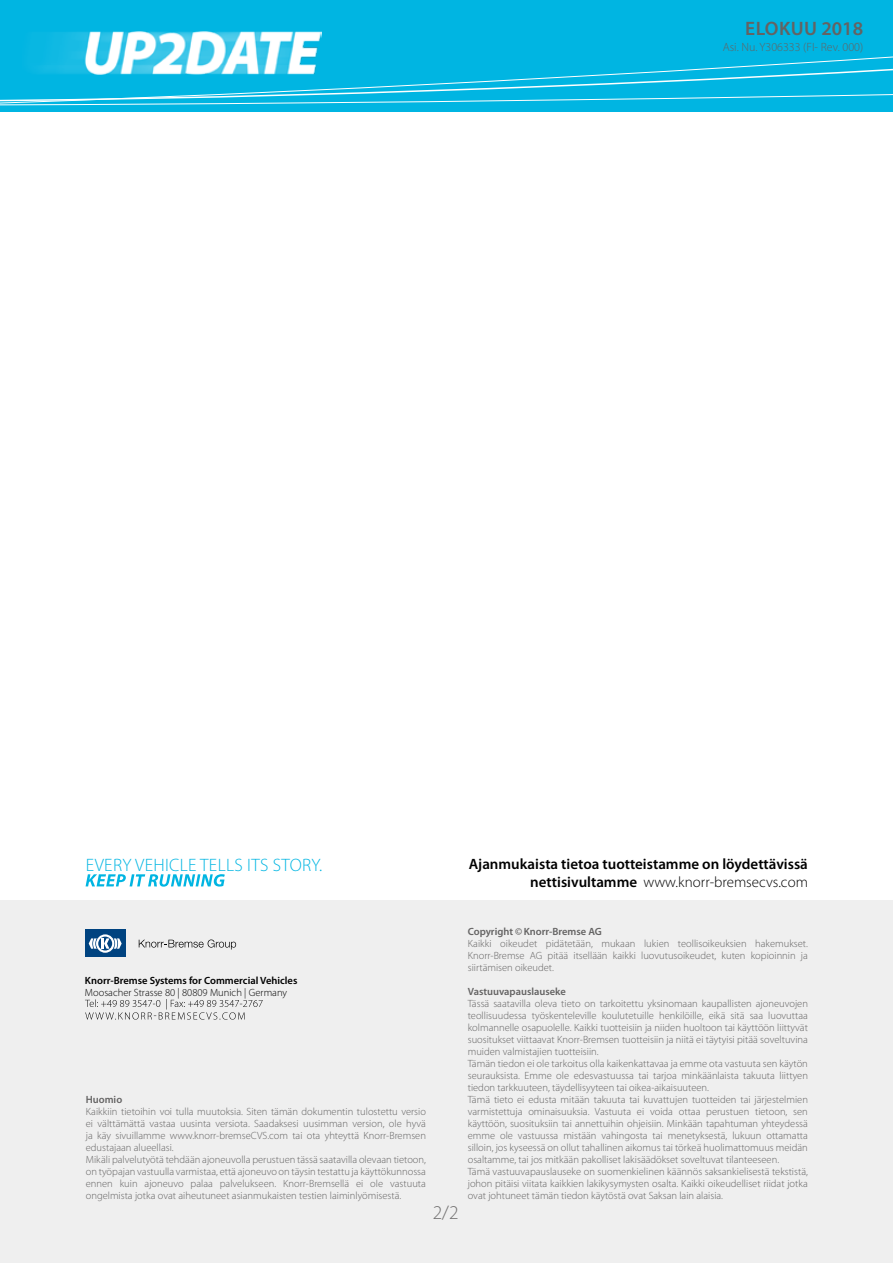
<style>
.page{position:relative;width:893px;height:1263px;background:#fff}
.page>*{position:absolute;margin:0;border:0;box-sizing:border-box;transform-origin:0 0}
.t1{font:600 19.5px "Myriad Pro";letter-spacing:.01em;color:#646363}
.t2{font:300 19.5px "Myriad Pro";color:#706f6f}
.t3{font:300 18px "Myriad Pro";letter-spacing:.02em;color:#00b5e2}
.t4{font:600 15px/18px "Myriad Pro";color:#000;text-align:right}
.t5{font:300 12px "Myriad Pro";color:#646363}
.t6{font:300 10.5px/12px "Myriad Pro";color:#646363}
.t7{font:600 10.5px "Myriad Pro";color:#646363}
.t8{font:600 10.5px "Myriad Pro";color:#000}
.t9{font:300 10.5px "Myriad Pro";color:#000}
.s1{font-weight:300}
</style>
<div class="page">
<div style="left:0;top:0;width:893px;height:112px;background:#00b5e2"></div>
<img style="left:46px;top:32px;width:275px;height:24px">
<svg style="left:0;top:56px;width:893px;height:50px"></svg>
<div style="left:0;top:900px;width:893px;height:363px;background:#efefef"></div>
<svg style="left:86px;top:874px;width:139px;height:13px"></svg>
<svg style="left:139px;top:939px;width:97px;height:10px"></svg>
<div style="left:85px;top:930px;width:40px;height:27px;background:#004380"></div>
<svg style="left:89px;top:934px;width:33px;height:19px"></svg>
<svg style="left:85px;top:999px;width:178px;height:20px"></svg>
<h1 class="t1" style="left:745px;top:16px;width:119px">ELOKUU 2018</h1>
<p class="t5" style="left:723px;top:40px;width:142px">Asi. Nu. Y306333 (FI- Rev. 000)</p>
<h2 class="t3" style="left:86px;top:854px;width:238px">EVERY VEHICLE TELLS ITS STORY.</h2>
<h3 class="t4" style="left:469px;top:854px;width:341px">Ajanmukaista tietoa tuotteistamme on löydettävissä nettisivultamme <span class="s1">www.knorr-bremsecvs.com</span></h3>
<p class="t8" style="left:85px;top:973px;width:214px">Knorr-Bremse Systems for Commercial Vehicles</p>
<p class="t9" style="left:85px;top:986px;width:204px">Moosacher Strasse 80 | 80809 Munich | Germany</p>
<p class="t7" style="left:86px;top:1093px;width:38px">Huomio</p>
<p class="t6" style="left:86px;top:1105px;width:342px">Kaikkiin tietoihin voi tulla muutoksia. Siten tämän dokumentin tulostettu versio ei välttämättä vastaa uusinta versiota. Saadaksesi uusimman version, ole hyvä ja käy sivuillamme www.knorr-bremseCVS.com tai ota yhteyttä Knorr-Bremsen edustajaan alueellasi.<br>Mikäli palvelutyötä tehdään ajoneuvolla perustuen tässä saatavilla olevaan tietoon, on työpajan vastuulla varmistaa, että ajoneuvo on täysin testattu ja käyttökunnossa ennen kuin ajoneuvo palaa palvelukseen. Knorr-Bremsellä ei ole vastuuta ongelmista jotka ovat aiheutuneet asianmukaisten testien laiminlyömisestä.</p>
<h1 class="t2" style="left:433px;top:1200px;width:27px">2/2</h1>
<p class="t7" style="left:468px;top:925px;width:136px">Copyright ©Knorr-Bremse AG</p>
<p class="t6" style="left:468px;top:937px;width:342px;text-align:justify">Kaikki oikeudet pidätetään, mukaan lukien teollisoikeuksien hakemukset.<br>Knorr-Bremse AG pitää itsellään kaikki luovutusoikeudet, kuten kopioinnin ja siirtämisen oikeudet.</p>
<p class="t7" style="left:468px;top:985px;width:100px">Vastuuvapauslauseke</p>
<p class="t6" style="left:468px;top:997px;width:342px">Tässä saatavilla oleva tieto on tarkoitettu yksinomaan kaupallisten ajoneuvojen teollisuudessa työskenteleville koulutetuille henkilöille, eikä sitä saa luovuttaa kolmannelle osapuolelle. Kaikki tuotteisiin ja niiden huoltoon tai käyttöön liittyvät suositukset viittaavat Knorr-Bremsen tuotteisiin ja niitä ei täytyisi pitää soveltuvina muiden valmistajien tuotteisiin.<br>Tämän tiedon ei ole tarkoitus olla kaikenkattavaa ja emme ota vastuuta sen käytön seurauksista. Emme ole edesvastuussa tai tarjoa minkäänlaista takuuta liittyen tiedon tarkkuuteen, täydellisyyteen tai oikea-aikaisuuteen.<br>Tämä tieto ei edusta mitään takuuta tai kuvattujen tuotteiden tai järjestelmien varmistettuja ominaisuuksia. Vastuuta ei voida ottaa perustuen tietoon, sen käyttöön, suosituksiin tai annettuihin ohjeisiin. Minkään tapahtuman yhteydessä emme ole vastuussa mistään vahingosta tai menetyksestä, lukuun ottamatta silloin, jos kyseessä on ollut tahallinen aikomus tai törkeä huolimattomuus meidän osaltamme, tai jos mitkään pakolliset lakisäädökset soveltuvat tilanteeseen.<br>Tämä vastuuvapauslauseke on suomenkielinen käännös saksankielisestä tekstistä, johon pitäisi viitata kaikkien lakikysymysten osalta. Kaikki oikeudelliset riidat jotka ovat johtuneet tämän tiedon käytöstä ovat Saksan lain alaisia.</p>
</div>
